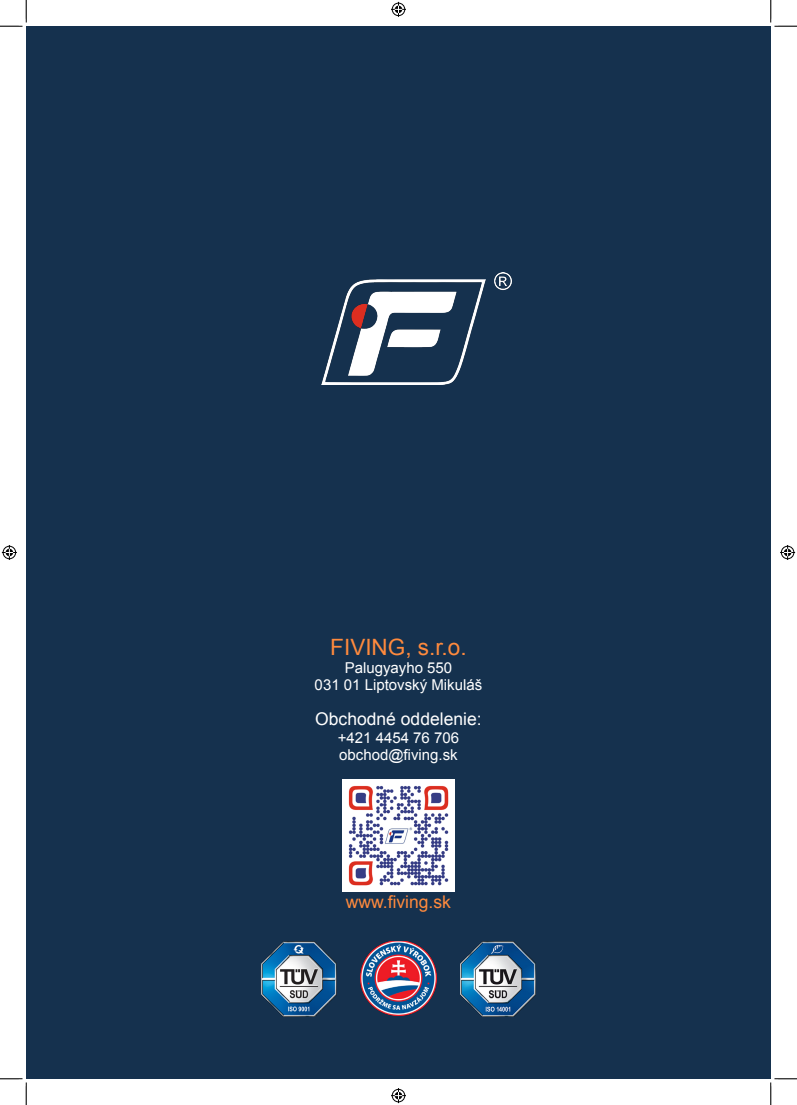
<style>
.page{position:relative;width:797px;height:1105px;background:#fff}
.page>*{position:absolute;margin:0;border:0;box-sizing:border-box;transform-origin:0 0}
.Body_Text_-_Align_Ce{font:22.5px "Arial";color:#ff8a3d}
.Body_Text_-_Align_Ce-2{font:17.5px "Arial";color:#fff}
.Body_Text_-_Align_Ce-3{font:17.5px "Arial";color:#ff8a3d}
.Body_Text_-_Align_Ce-4{font:15px "Arial";color:#fff}
</style>
<div class="page">
<div style="left:26px;top:26px;width:744px;height:1053px;background:#15314e"></div>
<img style="left:342px;top:779px;width:113px;height:112px">
<img style="left:361px;top:941px;width:75px;height:75px">
<img style="left:262px;top:941px;width:75px;height:75px">
<img style="left:460px;top:941px;width:75px;height:75px">
<img style="left:322px;top:272px;width:189px;height:113px">
<svg style="left:0;top:0;width:27px;height:27px"></svg>
<svg style="left:0;top:1078px;width:27px;height:27px"></svg>
<svg style="left:770px;top:0;width:27px;height:27px"></svg>
<svg style="left:770px;top:1078px;width:27px;height:27px"></svg>
<svg style="left:391px;top:2px;width:15px;height:15px"></svg>
<svg style="left:391px;top:1088px;width:15px;height:15px"></svg>
<svg style="left:2px;top:545px;width:15px;height:15px"></svg>
<svg style="left:780px;top:545px;width:15px;height:15px"></svg>
<p class="Body_Text_-_Align_Ce" style="left:330px;top:632px;width:138px">FIVING, s.r.o.</p>
<p class="Body_Text_-_Align_Ce-4" style="left:345px;top:657px;width:109px">Palugyayho 550</p>
<p class="Body_Text_-_Align_Ce-4" style="left:315px;top:675px;width:169px">031 01 Liptovský Mikuláš</p>
<p class="Body_Text_-_Align_Ce-2" style="left:315px;top:707px;width:168px">Obchodné oddelenie:</p>
<p class="Body_Text_-_Align_Ce-4" style="left:338px;top:727px;width:123px">+421 4454 76 706</p>
<p class="Body_Text_-_Align_Ce-4" style="left:339px;top:745px;width:120px">obchod@fiving.sk</p>
<p class="Body_Text_-_Align_Ce-3" style="left:346px;top:891px;width:107px">www.fiving.sk</p>
</div>
